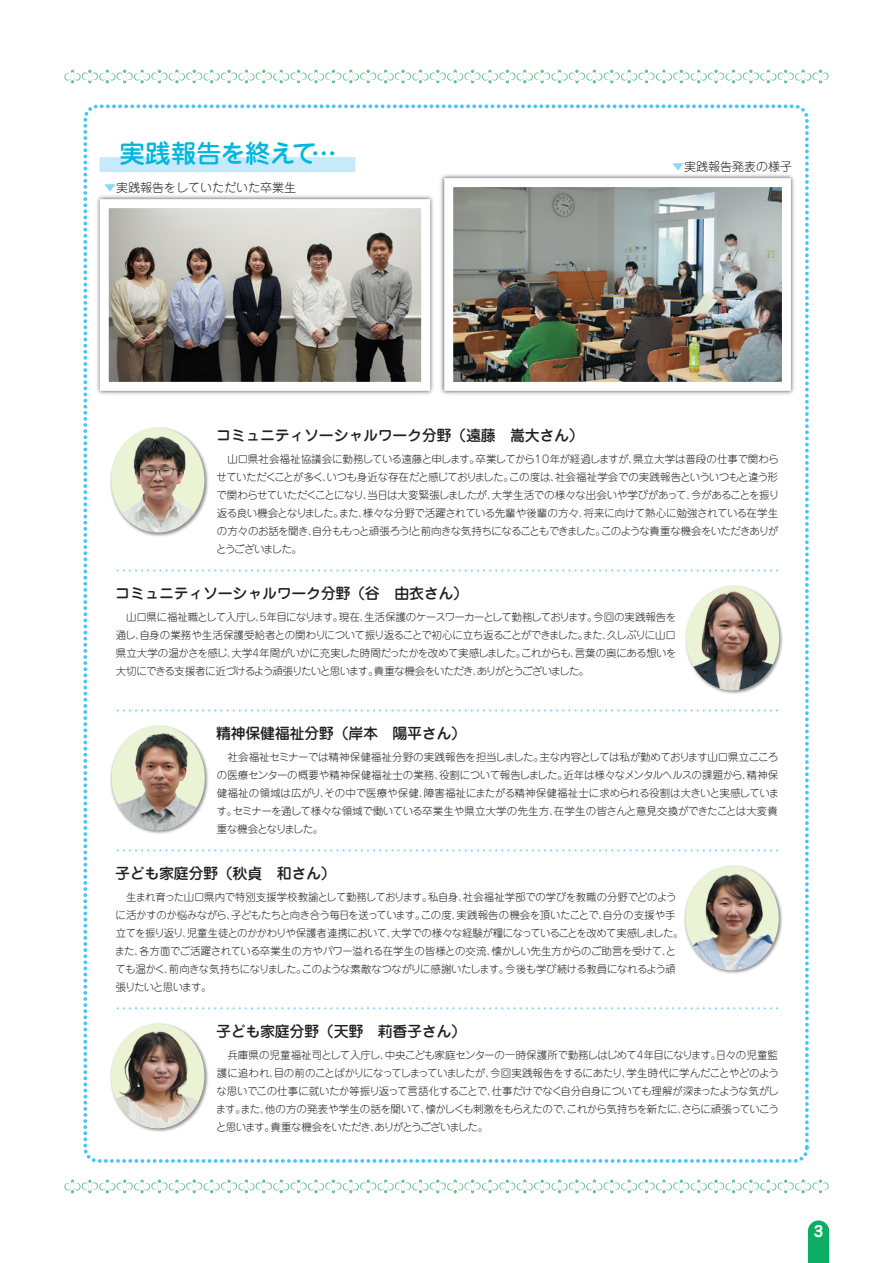
<style>
.page{position:relative;width:893px;height:1263px;background:#fff}
.page>*{position:absolute;margin:0;border:0;box-sizing:border-box;transform-origin:0 0}
.t1{font:500 25.5px "Jun 34 Pro";letter-spacing:-.02em;color:#00b8de}
.t2{font:500 15px "Jun 34 Pro";letter-spacing:-.02em;color:#231f20}
.t3{font:700 15px "Jun 501 Pro";color:#fff}
.t4{font:300 12px "Jun 101 Pro";color:#231f20}
.t5{font:300 10.5px/18px "Jun 101 Pro";letter-spacing:-.05em;color:#231f20;text-align:justify}
.s1{color:#8dd7f7}
</style>
<div class="page">
<svg style="left:64px;top:1179px;width:765px;height:14px"></svg>
<svg style="left:64px;top:70px;width:765px;height:13px"></svg>
<img style="left:97px;top:195px;width:336px;height:200px">
<img style="left:110px;top:209px;width:310px;height:172px">
<div style="left:100px;top:199px;width:330px;height:192px;border:9px solid #fff"></div>
<div style="left:83px;top:104px;width:726px;height:1059px;border:4px dashed #40c7f4;border-radius:13px"></div>
<svg style="left:808px;top:1220px;width:21px;height:43px"></svg>
<svg style="left:116px;top:569px;width:661px;height:3px"></svg>
<svg style="left:116px;top:709px;width:661px;height:3px"></svg>
<svg style="left:116px;top:849px;width:661px;height:2px"></svg>
<svg style="left:116px;top:1007px;width:661px;height:2px"></svg>
<div style="left:100px;top:157px;width:255px;height:15px;background:#c6eafa"></div>
<img style="left:440px;top:174px;width:354px;height:221px">
<img style="left:454px;top:188px;width:327px;height:193px">
<div style="left:444px;top:178px;width:347px;height:213px;border:9px solid #fff"></div>
<img style="left:110px;top:427px;width:98px;height:110px">
<img style="left:111px;top:430px;width:93px;height:102px">
<img style="left:110px;top:725px;width:98px;height:109px">
<img style="left:112px;top:726px;width:93px;height:104px">
<img style="left:685px;top:585px;width:98px;height:109px">
<img style="left:686px;top:586px;width:93px;height:104px">
<img style="left:684px;top:865px;width:98px;height:109px">
<img style="left:685px;top:866px;width:94px;height:104px">
<img style="left:110px;top:1023px;width:98px;height:109px">
<img style="left:111px;top:1024px;width:93px;height:104px">
<h1 class="t1" style="left:119px;top:133px;width:219px">実践報告を終えて…</h1>
<p class="t4" style="left:104px;top:178px;width:193px"><span class="s1">▼</span>実践報告をしていただいた卒業生</p>
<p class="t4" style="left:672px;top:157px;width:121px"><span class="s1">▼</span>実践報告発表の様子</p>
<h2 class="t2" style="left:216px;top:424px;width:369px">コミュニティソーシャルワーク分野（遠藤　嵩大さん）</h2>
<p class="t5" style="left:216px;top:449px;width:565px">　山口県社会福祉協議会に勤務している遠藤と申します。卒業してから１０年が経過しますが、県立大学は普段の仕事で関わらせていただくことが多く、いつも身近な存在だと感じておりました。この度は、社会福祉学会での実践報告といういつもと違う形で関わらせていただくことになり、当日は大変緊張しましたが、大学生活での様々な出会いや学びがあって、今があることを振り返る良い機会となりました。また、様々な分野で活躍されている先輩や後輩の方々、将来に向けて熱心に勉強されている在学生の方々のお話を聞き、自分ももっと頑張ろう！と前向きな気持ちになることもできました。このような貴重な機会をいただきありがとうございました。</p>
<h2 class="t2" style="left:115px;top:581px;width:355px">コミュニティソーシャルワーク分野（谷　由衣さん）</h2>
<p class="t5" style="left:116px;top:607px;width:562px">　山口県に福祉職として入庁し、5年目になります。現在、生活保護のケースワーカーとして勤務しております。今回の実践報告を通し、自身の業務や生活保護受給者との関わりについて振り返ることで初心に立ち返ることができました。また、久しぶりに山口県立大学の温かさを感じ、大学4年間がいかに充実した時間だったかを改めて実感しました。これからも、言葉の奥にある想いを大切にできる支援者に近づけるよう頑張りたいと思います。貴重な機会をいただき、ありがとうございました。</p>
<h2 class="t2" style="left:216px;top:721px;width:252px">精神保健福祉分野（岸本　陽平さん）</h2>
<p class="t5" style="left:217px;top:747px;width:564px">　社会福祉セミナーでは精神保健福祉分野の実践報告を担当しました。主な内容としては私が勤めております山口県立こころの医療センターの概要や精神保健福祉士の業務、役割について報告しました。近年は様々なメンタルヘルスの課題から、精神保健福祉の領域は広がり、その中で医療や保健、障害福祉にまたがる精神保健福祉士に求められる役割は大きいと実感しています。セミナーを通して様々な領域で働いている卒業生や県立大学の先生方、在学生の皆さんと意見交換ができたことは大変貴重な機会となりました。</p>
<h2 class="t2" style="left:115px;top:861px;width:222px">子ども家庭分野（秋貞　和さん）</h2>
<p class="t5" style="left:115px;top:887px;width:570px;text-align:left">　生まれ育った山口県内で特別支援学校教諭として勤務しております。私自身、社会福祉学部での学びを教職の分野でどのように活かすのか悩みながら、子どもたちと向き合う毎日を送っています。この度、実践報告の機会を頂いたことで、自分の支援や手立てを振り返り、児童生徒とのかかわりや保護者連携において、大学での様々な経験が糧になっていることを改めて実感しました。また、各方面でご活躍されている卒業生の方やパワー溢れる在学生の皆様との交流、懐かしい先生方からのご助言を受けて、とても温かく、前向きな気持ちになりました。このような素敵なつながりに感謝いたします。今後も学び続ける教員になれるよう頑張りたいと思います。</p>
<h2 class="t2" style="left:216px;top:1019px;width:252px">子ども家庭分野（天野　莉香子さん）</h2>
<p class="t5" style="left:216px;top:1045px;width:565px">　兵庫県の児童福祉司として入庁し、中央こども家庭センターの一時保護所で勤務しはじめて4年目になります。日々の児童監護に追われ、目の前のことばかりになってしまっていましたが、今回実践報告をするにあたり、学生時代に学んだことやどのような思いでこの仕事に就いたか等振り返って言語化することで、仕事だけでなく自分自身についても理解が深まったような気がします。また、他の方の発表や学生の話を聞いて、懐かしくも刺激をもらえたので、これから気持ちを新たに、さらに頑張っていこうと思います。貴重な機会をいただき、ありがとうございました。</p>
<h2 class="t3" style="left:814px;top:1220px;width:11px">3</h2>
</div>
